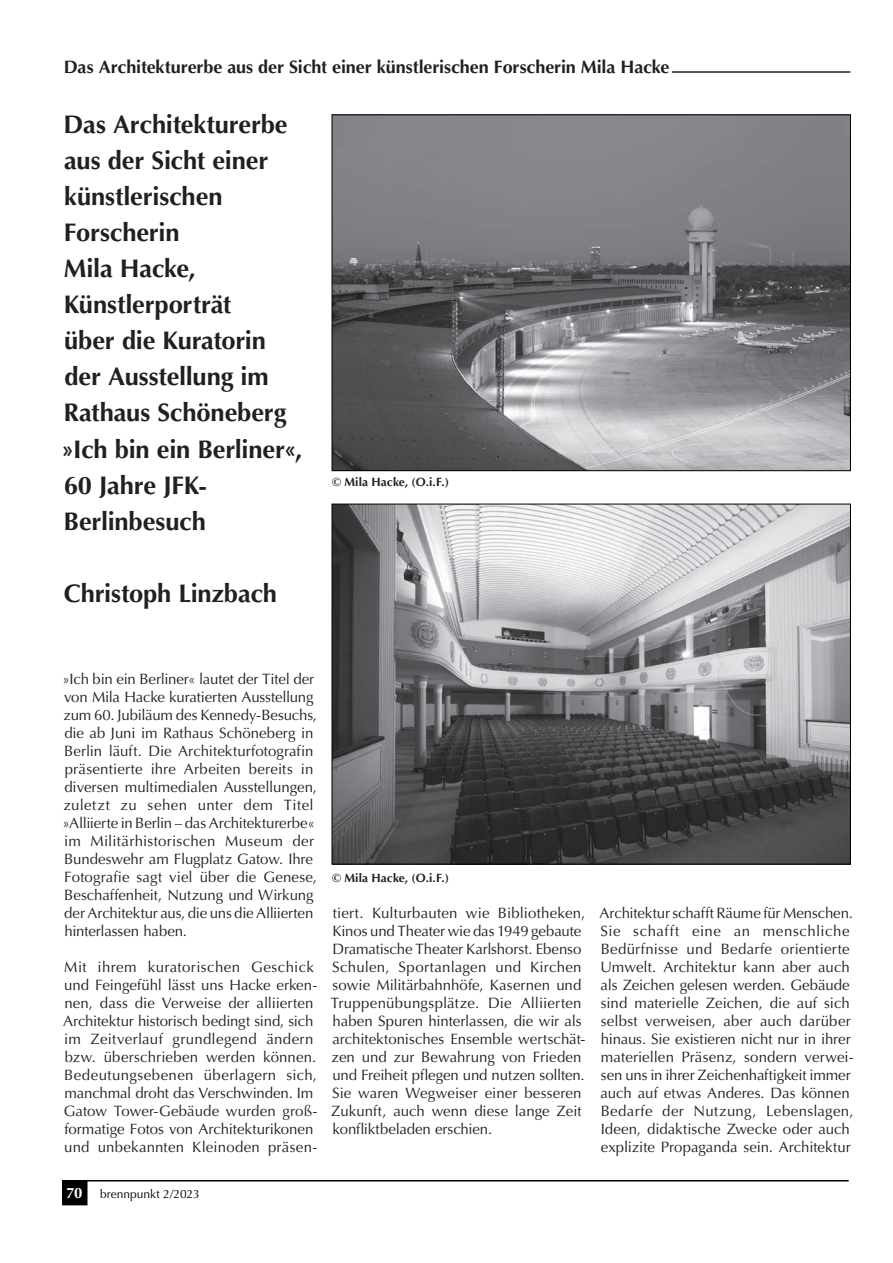
<style>
.page{position:relative;width:893px;height:1263px;background:#fff}
.page>*{position:absolute;margin:0;border:0;box-sizing:border-box;transform-origin:0 0}
.t1{font:700 25.5px/36px "Optima";letter-spacing:-.01em;color:#231f20}
.t2{font:700 18px "Optima";letter-spacing:-.005em;color:#231f20}
.t3{font:15px/18px "Optima";color:#231f20}
.t4{font:700 12px "Optima";letter-spacing:.01em;color:#231f20}
.t5{font:12px "Optima";color:#000001}
.s1{font-weight:700;font-size:15px;color:#fff}
</style>
<div class="page">
<div style="left:62px;top:1180px;width:26px;height:25px;background:#000001"></div>
<hr style="left:66px;top:1180px;width:783px;height:1px;background:#000001">
<hr style="left:672px;top:71px;width:178px;height:2px;background:#231f20">
<img style="left:334px;top:116px;width:515px;height:353px">
<img style="left:334px;top:506px;width:515px;height:356px">
<p class="t2" style="left:64px;top:56px;width:607px">Das Architekturerbe aus der Sicht einer künstlerischen Forscherin Mila Hacke</p>
<h1 class="t1" style="left:62px;top:107px;width:242px">Das Architekturerbe aus der Sicht einer künstlerischen<br>Forscherin<br>Mila Hacke,<br>Künstlerporträt<br>über die Kuratorin der Ausstellung im<br>Rathaus Schöneberg »Ich bin ein Berliner«,<br>60 Jahre JFK-<br>Berlinbesuch</h1>
<h1 class="t1" style="left:64px;top:575px;width:215px">Christoph Linzbach</h1>
<p class="t4" style="left:332px;top:475px;width:118px">© Mila Hacke, (O.i.F.)</p>
<p class="t3" style="left:62px;top:670px;width:256px">»Ich bin ein Berliner« lautet der Titel der von Mila Hacke kuratierten Ausstellung zum 60. Jubiläum des Kennedy-Besuchs, die ab Juni im Rathaus Schöneberg in Berlin läuft. Die Architekturfotografin präsentierte ihre Arbeiten bereits in diversen multimedialen Ausstellungen, zuletzt zu sehen unter dem Titel »Alliierte in Berlin – das Architekturerbe« im Militärhistorischen Museum der Bundeswehr am Flugplatz Gatow. Ihre Fotografie sagt viel über die Genese, Beschaffenheit, Nutzung und Wirkung der Architektur aus, die uns die Alliierten hinterlassen haben.</p>
<p class="t3" style="left:63px;top:958px;width:256px">Mit ihrem kuratorischen Geschick und Feingefühl lässt uns Hacke erken&shy;nen, dass die Verweise der alliierten Architektur historisch bedingt sind, sich im Zeitverlauf grundlegend ändern bzw. überschrieben werden können.<br>Bedeutungsebenen überlagern sich, manchmal droht das Verschwinden. Im Gatow Tower-Gebäude wurden groß&shy;formatige Fotos von Architekturikonen und unbekannten Kleinoden präsen-</p>
<p class="t5" style="left:66px;top:1187px;width:135px"><span class="s1">70</span> brennpunkt 2/2023</p>
<p class="t4" style="left:332px;top:871px;width:118px">© Mila Hacke, (O.i.F.)</p>
<p class="t3" style="left:331px;top:904px;width:256px">tiert. Kulturbauten wie Bibliotheken, Kinos und Theater wie das 1949 gebaute Dramatische Theater Karlshorst. Ebenso Schulen, Sportanlagen und Kirchen sowie Militärbahnhöfe, Kasernen und Truppenübungsplätze. Die Alliierten haben Spuren hinterlassen, die wir als architektonisches Ensemble wertschät&shy;zen und zur Bewahrung von Frieden und Freiheit pflegen und nutzen sollten.<br>Sie waren Wegweiser einer besseren Zukunft, auch wenn diese lange Zeit konfliktbeladen erschien.</p>
<p class="t3" style="left:600px;top:904px;width:256px">Architektur schafft Räume für Menschen.<br>Sie schafft eine an menschliche Bedürfnisse und Bedarfe orientierte Umwelt. Architektur kann aber auch als Zeichen gelesen werden. Gebäude sind materielle Zeichen, die auf sich selbst verweisen, aber auch darüber hinaus. Sie existieren nicht nur in ihrer materiellen Präsenz, sondern verwei&shy;sen uns in ihrer Zeichenhaftigkeit immer auch auf etwas Anderes. Das können Bedarfe der Nutzung, Lebenslagen, Ideen, didaktische Zwecke oder auch explizite Propaganda sein. Architektur</p>
</div>
